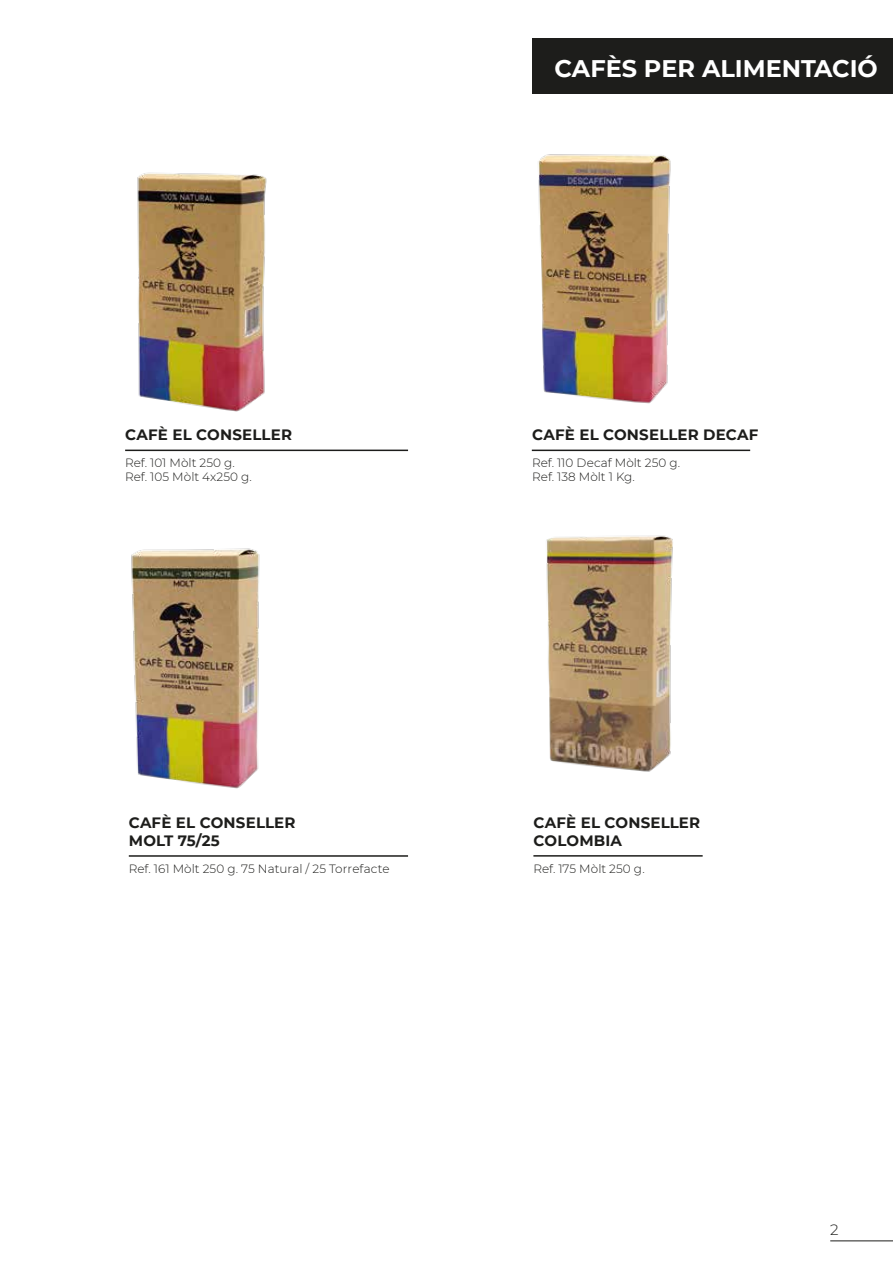
<style>
.page{position:relative;width:893px;height:1263px;background:#fff}
.page>*{position:absolute;margin:0;border:0;box-sizing:border-box;transform-origin:0 0}
.t1{font:700 24px "Montserrat";color:#fff}
.t2{font:700 15px/18px "Montserrat";letter-spacing:.015em;color:#1d1d1b}
.t3{font:300 15px "Montserrat";color:#1d1d1b}
.t4{font:300 12px/14.4px "Montserrat";letter-spacing:.005em;color:#1d1d1b}
</style>
<div class="page">
<hr style="left:830px;top:1240px;width:63px;height:1px;background:#1d1d1b">
<div style="left:532px;top:38px;width:361px;height:56px;background:#1d1d1b"></div>
<hr style="left:125px;top:450px;width:283px;height:1px;background:#1d1d1b">
<hr style="left:532px;top:450px;width:218px;height:1px;background:#1d1d1b">
<hr style="left:129px;top:855px;width:279px;height:2px;background:#1d1d1b">
<hr style="left:533px;top:855px;width:170px;height:2px;background:#1d1d1b">
<img style="left:137px;top:172px;width:130px;height:240px">
<img style="left:538px;top:154px;width:133px;height:250px">
<img style="left:131px;top:548px;width:129px;height:241px">
<img style="left:546px;top:535px;width:127px;height:237px">
<p class="t2" style="left:125px;top:425px;width:168px">CAFÈ EL CONSELLER</p>
<p class="t4" style="left:125px;top:455px;width:111px">Ref. 101 Mòlt 250 g.</p>
<p class="t4" style="left:125px;top:469px;width:128px">Ref. 105 Mòlt 4x250 g.</p>
<p class="t2" style="left:129px;top:812px;width:168px">CAFÈ EL CONSELLER<br>MOLT 75/25</p>
<p class="t4" style="left:129px;top:861px;width:262px">Ref. 161 Mòlt 250 g. 75 Natural / 25 Torrefacte</p>
<h1 class="t1" style="left:554px;top:51px;width:325px">CAFÈS PER ALIMENTACIÓ</h1>
<p class="t2" style="left:532px;top:425px;width:228px">CAFÈ EL CONSELLER DECAF</p>
<p class="t4" style="left:532px;top:455px;width:150px">Ref. 110 Decaf Mòlt 250 g.<br>Ref. 138 Mòlt 1 Kg.</p>
<p class="t2" style="left:533px;top:812px;width:168px">CAFÈ EL CONSELLER<br>COLOMBIA</p>
<p class="t4" style="left:533px;top:861px;width:113px">Ref. 175 Mòlt 250 g.</p>
<p class="t3" style="left:830px;top:1219px;width:10px">2</p>
</div>
